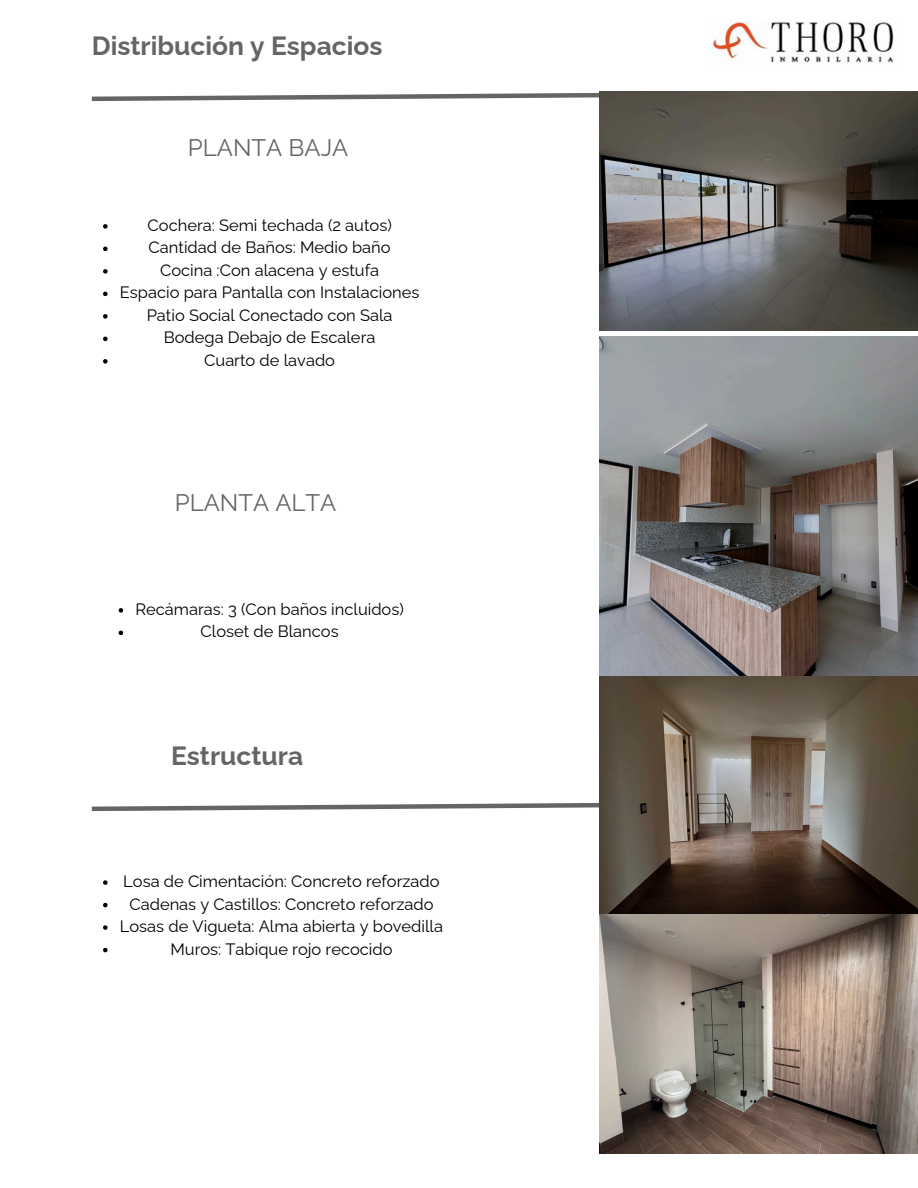
<style>
.page{position:relative;width:918px;height:1188px;background:#fff}
.page>*{position:absolute;margin:0;border:0;box-sizing:border-box;transform-origin:0 0}
.t1{font:700 26.4px "Raleway";color:#656565}
.t2{font:24px "Raleway";color:#656565}
.t3{font:16.5px "Raleway";color:#000}
</style>
<div class="page">
<svg style="left:91px;top:91px;width:667px;height:12px"></svg>
<img style="left:600px;top:92px;width:318px;height:238px">
<img style="left:600px;top:337px;width:318px;height:816px">
<svg style="left:91px;top:800px;width:667px;height:13px"></svg>
<svg style="left:103px;top:224px;width:5px;height:5px"></svg>
<svg style="left:103px;top:247px;width:5px;height:4px"></svg>
<svg style="left:103px;top:269px;width:5px;height:5px"></svg>
<svg style="left:103px;top:292px;width:5px;height:4px"></svg>
<svg style="left:103px;top:314px;width:5px;height:5px"></svg>
<svg style="left:103px;top:337px;width:5px;height:4px"></svg>
<svg style="left:103px;top:359px;width:5px;height:5px"></svg>
<svg style="left:119px;top:608px;width:4px;height:5px"></svg>
<svg style="left:119px;top:631px;width:4px;height:4px"></svg>
<svg style="left:103px;top:880px;width:5px;height:5px"></svg>
<svg style="left:103px;top:903px;width:5px;height:4px"></svg>
<svg style="left:103px;top:925px;width:5px;height:5px"></svg>
<svg style="left:103px;top:948px;width:5px;height:4px"></svg>
<img style="left:713px;top:21px;width:181px;height:42px">
<p class="t1" style="left:92px;top:30px;width:292px">Distribución y Espacios</p>
<h1 class="t2" style="left:188px;top:134px;width:162px">PLANTA BAJA</h1>
<p class="t3" style="left:148px;top:215px;width:246px">Cochera: Semi techada (2 autos)</p>
<p class="t3" style="left:149px;top:238px;width:244px">Cantidad de Baños: Medio baño</p>
<p class="t3" style="left:160px;top:260px;width:221px">Cocina :Con alacena y estufa</p>
<p class="t3" style="left:120px;top:283px;width:301px">Espacio para Pantalla con Instalaciones</p>
<p class="t3" style="left:147px;top:305px;width:247px">Patio Social Conectado con Sala</p>
<p class="t3" style="left:164px;top:328px;width:213px">Bodega Debajo de Escalera</p>
<p class="t3" style="left:204px;top:350px;width:132px">Cuarto de lavado</p>
<p class="t2" style="left:175px;top:489px;width:163px">PLANTA ALTA</p>
<p class="t3" style="left:135px;top:599px;width:270px">Recámaras: 3 (Con baños incluidos)</p>
<p class="t3" style="left:201px;top:622px;width:140px">Closet de Blancos</p>
<h2 class="t1" style="left:171px;top:740px;width:134px">Estructura</h2>
<p class="t3" style="left:123px;top:872px;width:318px">Losa de Cimentación: Concreto reforzado</p>
<p class="t3" style="left:129px;top:894px;width:306px">Cadenas y Castillos: Concreto reforzado</p>
<p class="t3" style="left:120px;top:917px;width:325px">Losas de Vigueta: Alma abierta y bovedilla</p>
<p class="t3" style="left:170px;top:939px;width:224px">Muros: Tabique rojo recocido</p>
</div>
